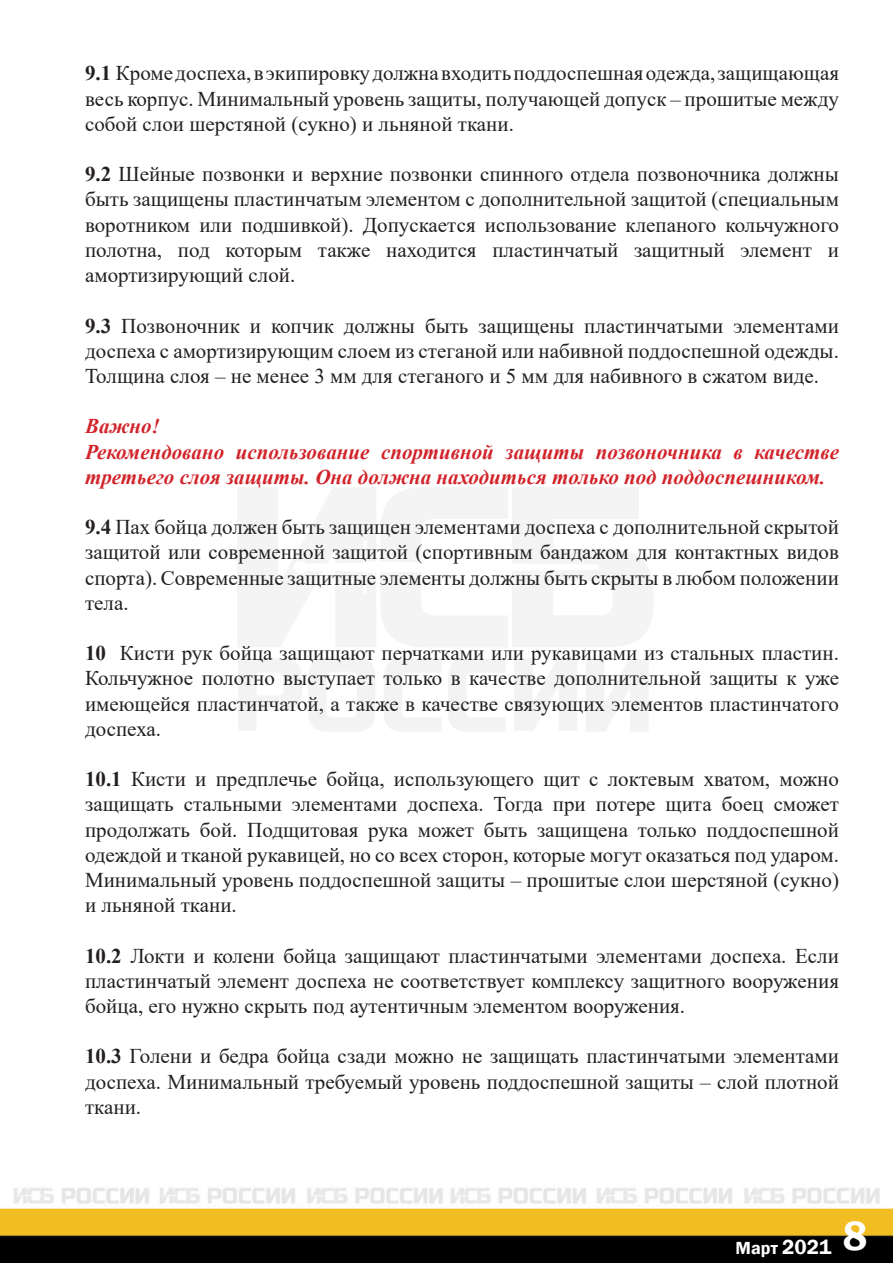
<style>
.page{position:relative;width:893px;height:1263px;background:#fff}
.page>*{position:absolute;margin:0;border:0;box-sizing:border-box;transform-origin:0 0}
.t1{font:21px/25.2px "Times New Roman";color:#231f20;text-align:justify}
.t2{font:italic 700 21px/25.2px "Times New Roman";color:#d1232a}
.t3{font:600 18px "Franklin Gothic";color:#fff}
.s1{font-weight:700}
.s2{font-size:21px}
</style>
<div class="page">
<img style="left:0;top:1187px;width:893px;height:76px">
<p class="t1" style="left:85px;top:60px;width:755px"><span class="s1">9.1</span> Кроме доспеха, в экипировку должна входить поддоспешная одежда, защищающая весь корпус. Минимальный уровень защиты, получающей допуск – прошитые между собой слои шерстяной (сукно) и льняной ткани.</p>
<p class="t1" style="left:85px;top:161px;width:755px"><span class="s1">9.2</span> Шейные позвонки и верхние позвонки спинного отдела позвоночника должны быть защищены пластинчатым элементом с дополнительной защитой (специальным воротником или подшивкой). Допускается использование клепаного кольчужного полотна, под которым также находится пластинчатый защитный элемент и амортизирующий слой.</p>
<p class="t1" style="left:85px;top:312px;width:755px"><span class="s1">9.3</span> Позвоночник и копчик должны быть защищены пластинчатыми элементами доспеха с амортизирующим слоем из стеганой или набивной поддоспешной одежды.<br>Толщина слоя – не менее 3 мм для стеганого и 5 мм для набивного в сжатом виде.</p>
<p class="t2" style="left:85px;top:413px;width:76px">Важно!</p>
<p class="t2" style="left:85px;top:438px;width:755px">Рекомендовано использование спортивной защиты позвоночника в качестве третьего слоя защиты. Она должна находиться только под поддоспешником.</p>
<p class="t1" style="left:85px;top:514px;width:755px"><span class="s1">9.4</span> Пах бойца должен быть защищен элементами доспеха с дополнительной скрытой защитой или современной защитой (спортивным бандажом для контактных видов спорта). Современные защитные элементы должны быть скрыты в любом положении тела.</p>
<p class="t1" style="left:85px;top:640px;width:755px"><span class="s1">10</span> Кисти рук бойца защищают перчатками или рукавицами из стальных пластин.<br>Кольчужное полотно выступает только в качестве дополнительной защиты к уже имеющейся пластинчатой, а также в качестве связующих элементов пластинчатого доспеха.</p>
<p class="t1" style="left:85px;top:766px;width:755px"><span class="s1">10.1</span> Кисти и предплечье бойца, использующего щит с локтевым хватом, можно защищать стальными элементами доспеха. Тогда при потере щита боец сможет продолжать бой. Подщитовая рука может быть защищена только поддоспешной одеждой и тканой рукавицей, но со всех сторон, которые могут оказаться под ударом.<br>Минимальный уровень поддоспешной защиты – прошитые слои шерстяной (сукно) и льняной ткани.</p>
<p class="t1" style="left:85px;top:942px;width:755px"><span class="s1">10.2</span> Локти и колени бойца защищают пластинчатыми элементами доспеха. Если пластинчатый элемент доспеха не соответствует комплексу защитного вооружения бойца, его нужно скрыть под аутентичным элементом вооружения.</p>
<p class="t1" style="left:85px;top:1043px;width:755px"><span class="s1">10.3</span> Голени и бедра бойца сзади можно не защищать пластинчатыми элементами доспеха. Минимальный требуемый уровень поддоспешной защиты – слой плотной ткани.</p>
<p class="t3" style="left:736px;top:1237px;width:133px">Март <span class="s2">2021</span> <sup>8</sup></p>
</div>
